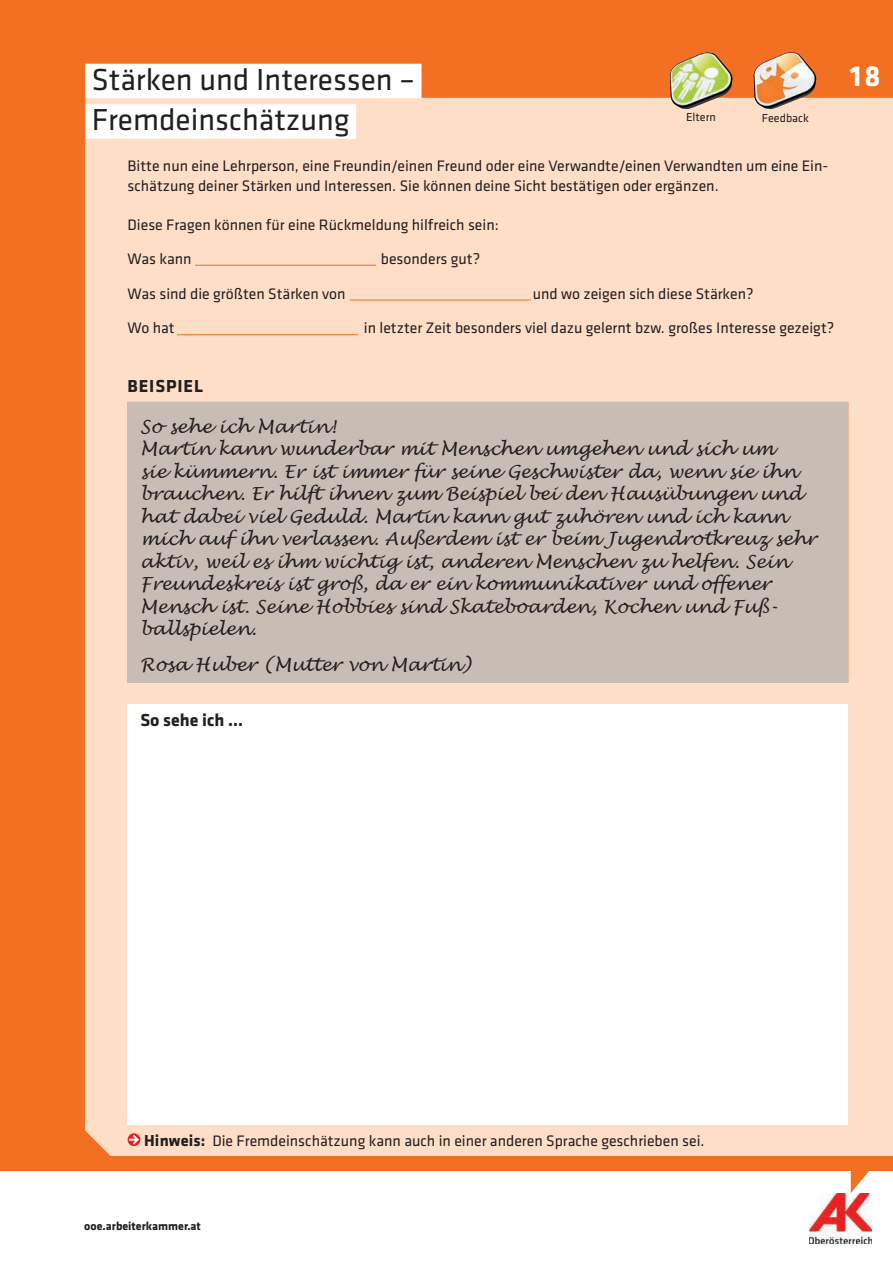
<style>
.page{position:relative;width:893px;height:1263px;background:#fff}
.page>*{position:absolute;margin:0;border:0;box-sizing:border-box;transform-origin:0 0}
.t1{font:31.5px/40.5px "Klavika";color:#231f20}
.t2{font:700 30px "Klavika";color:#fff}
.t3{font:italic 18px/22.5px "Lucida Handwriting";color:#231f20}
.t4{font:700 18px "Klavika";color:#231f20}
.t5{font:700 18px "Klavika";letter-spacing:.05em;color:#231f20}
.t6{font:15.75px/19.5px "Klavika";color:#231f20}
.t7{font:700 12px "Klavika";color:#231f20}
.t8{font:12px "Klavika";color:#231f20}
.s1{font-weight:700;font-size:16.5px}
</style>
<div class="page">
<div style="left:0;top:0;width:893px;height:1170px;background:#f36f21"></div>
<div style="left:85px;top:98px;width:808px;height:1058px;background:#fedec7"></div>
<img style="left:809px;top:1193px;width:63px;height:51px">
<svg style="left:851px;top:1170px;width:18px;height:23px"></svg>
<div style="left:128px;top:402px;width:720px;height:280px;background:#c8bdb5"></div>
<div style="left:127px;top:704px;width:721px;height:421px;background:#fff"></div>
<img style="left:669px;top:52px;width:64px;height:57px">
<img style="left:753px;top:52px;width:63px;height:57px">
<div style="left:85px;top:64px;width:336px;height:34px;background:#fff"></div>
<div style="left:85px;top:104px;width:271px;height:35px;background:#fff"></div>
<hr style="left:195px;top:265px;width:181px;height:1px;background:#f36f21">
<hr style="left:350px;top:300px;width:181px;height:1px;background:#f36f21">
<hr style="left:177px;top:334px;width:181px;height:1px;background:#f36f21">
<svg style="left:128px;top:1133px;width:12px;height:13px"></svg>
<h1 class="t1" style="left:92px;top:62px;width:324px">Stärken und Interessen –<br>Fremdeinschätzung</h1>
<p class="t8" style="left:686px;top:112px;width:31px">Eltern</p>
<p class="t8" style="left:762px;top:113px;width:48px">Feedback</p>
<p class="t6" style="left:128px;top:158px;width:702px">Bitte nun eine Lehrperson, eine Freundin/einen Freund oder eine Verwandte/einen Verwandten um eine Ein&shy;schätzung deiner Stärken und Interessen. Sie können deine Sicht bestätigen oder ergänzen.</p>
<p class="t6" style="left:128px;top:209px;width:373px;line-height:34.5px">Diese Fragen können für eine Rückmeldung hilfreich sein:<br>Was kann</p>
<p class="t6" style="left:381px;top:251px;width:101px">besonders gut?</p>
<p class="t6" style="left:128px;top:285px;width:219px">Was sind die größten Stärken von</p>
<p class="t6" style="left:533px;top:285px;width:222px">und wo zeigen sich diese Stärken?</p>
<p class="t6" style="left:128px;top:320px;width:49px">Wo hat</p>
<p class="t6" style="left:364px;top:320px;width:472px">in letzter Zeit besonders viel dazu gelernt bzw. großes Interesse gezeigt?</p>
<h2 class="t2" style="left:850px;top:65px;width:32px">18</h2>
<p class="t5" style="left:128px;top:379px;width:77px">BEISPIEL</p>
<p class="t3" style="left:140px;top:415px;width:677px">So sehe ich Martin!<br>Martin kann wunderbar mit Menschen umgehen und sich um<br>sie kümmern. Er ist immer für seine Geschwister da, wenn sie ihn brauchen. Er hilft ihnen zum Beispiel bei den Hausübungen und hat dabei viel Geduld. Martin kann gut zuhören und ich kann mich auf ihn verlassen. Außerdem ist er beim Jugendrotkreuz sehr aktiv, weil es ihm wichtig ist, anderen Menschen zu helfen. Sein Freundeskreis ist groß, da er ein kommunikativer und offener Mensch ist. Seine Hobbies sind Skateboarden, Kochen und Fuß&shy;ballspielen.</p>
<p class="t3" style="left:140px;top:654px;width:332px">Rosa Huber (Mutter von Martin)</p>
<p class="t4" style="left:140px;top:713px;width:104px">So sehe ich ...</p>
<p class="t6" style="left:144px;top:1133px;width:562px"><span class="s1">Hinweis:</span> Die Fremdeinschätzung kann auch in einer anderen Sprache geschrieben sei.</p>
<p class="t7" style="left:84px;top:1221px;width:118px">ooe.arbeiterkammer.at</p>
</div>
